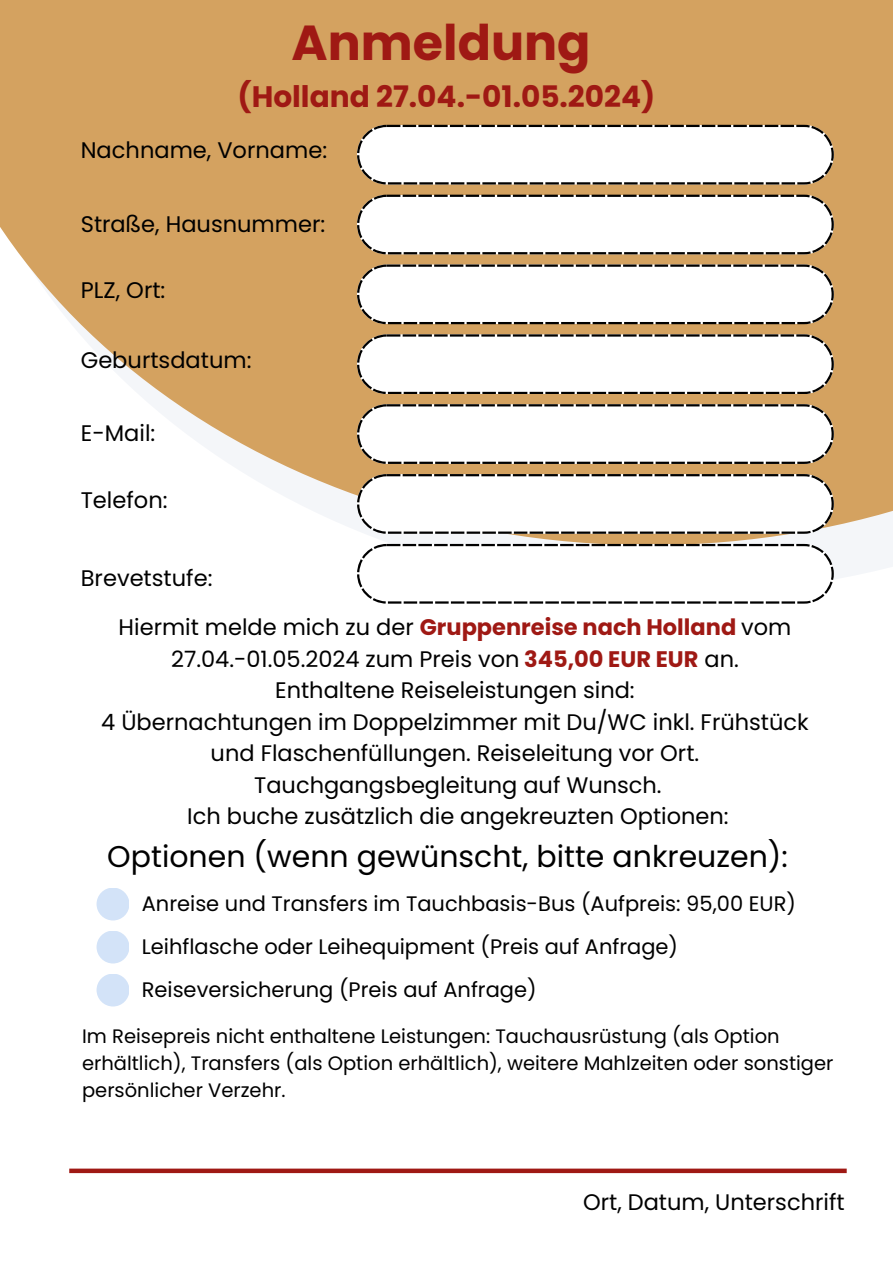
<style>
.page{position:relative;width:893px;height:1264px;background:#fff}
.page>*{position:absolute;margin:0;border:0;box-sizing:border-box;transform-origin:0 0}
.t1{font:700 49.05px "Poppins";color:#9f1914}
.t2{font:30px "Poppins";color:#000}
.t3{font:700 29.55px "Poppins";color:#9f1914}
.t4{font:22.5px "Poppins";color:#000}
.t5{font:21px "Poppins";color:#000}
.t6{font:19.5px/27px "Poppins";color:#000}
.s1{font-weight:700;color:#9f1914}
</style>
<div class="page">
<svg style="left:0;top:0;width:892px;height:545px;fill:#d4a260"></svg>
<svg style="left:357px;top:125px;width:476px;height:59px"></svg>
<svg style="left:357px;top:195px;width:476px;height:59px"></svg>
<svg style="left:357px;top:264px;width:476px;height:60px"></svg>
<svg style="left:357px;top:334px;width:476px;height:60px"></svg>
<svg style="left:357px;top:404px;width:476px;height:60px"></svg>
<svg style="left:357px;top:474px;width:476px;height:59px"></svg>
<svg style="left:357px;top:544px;width:476px;height:59px"></svg>
<div style="left:96px;top:887px;width:33px;height:33px;background:#d3e3f8;border-radius:50%"></div>
<div style="left:96px;top:930px;width:33px;height:33px;background:#d3e3f8;border-radius:50%"></div>
<div style="left:96px;top:973px;width:33px;height:33px;background:#d3e3f8;border-radius:50%"></div>
<div style="left:69px;top:1168px;width:777px;height:5px;background:#9f1914"></div>
<p class="t1" style="left:291px;top:8px;width:300px">Anmeldung</p>
<p class="t3" style="left:237px;top:76px;width:419px">(Holland 27.04.-01.05.2024)</p>
<p class="t4" style="left:81px;top:135px;width:248px">Nachname, Vorname:</p>
<p class="t4" style="left:81px;top:208px;width:246px">Straße, Hausnummer:</p>
<p class="t4" style="left:81px;top:274px;width:86px">PLZ, Ort:</p>
<p class="t4" style="left:81px;top:344px;width:172px">Geburtsdatum:</p>
<p class="t4" style="left:81px;top:417px;width:76px">E-Mail:</p>
<p class="t4" style="left:81px;top:484px;width:88px">Telefon:</p>
<p class="t4" style="left:81px;top:562px;width:133px">Brevetstufe:</p>
<p class="t4" style="left:119px;top:611px;width:674px">Hiermit melde mich zu der <span class="s1">Gruppenreise nach Holland</span> vom</p>
<p class="t4" style="left:171px;top:643px;width:569px">27.04.-01.05.2024 zum Preis von <span class="s1">345,00 EUR EUR</span> an.</p>
<p class="t4" style="left:275px;top:674px;width:361px">Enthaltene Reiseleistungen sind:</p>
<p class="t4" style="left:101px;top:706px;width:709px">4 Übernachtungen im Doppelzimmer mit Du/WC inkl. Frühstück</p>
<p class="t4" style="left:211px;top:737px;width:490px">und Flaschenfüllungen. Reiseleitung vor Ort.</p>
<p class="t4" style="left:254px;top:769px;width:409px">Tauchgangsbegleitung auf Wunsch.</p>
<p class="t4" style="left:187px;top:800px;width:543px">Ich buche zusätzlich die angekreuzten Optionen:</p>
<p class="t2" style="left:107px;top:835px;width:682px">Optionen (wenn gewünscht, bitte ankreuzen):</p>
<p class="t5" style="left:142px;top:888px;width:655px">Anreise und Transfers im Tauchbasis-Bus (Aufpreis: 95,00 EUR)</p>
<p class="t5" style="left:142px;top:931px;width:537px">Leihflasche oder Leihequipment (Preis auf Anfrage)</p>
<p class="t5" style="left:142px;top:974px;width:396px">Reiseversicherung (Preis auf Anfrage)</p>
<p class="t6" style="left:82px;top:1022px;width:752px">Im Reisepreis nicht enthaltene Leistungen: Tauchausrüstung (als Option erhältlich), Transfers (als Option erhältlich), weitere Mahlzeiten oder sonstiger persönlicher Verzehr.</p>
<p class="t4" style="left:583px;top:1186px;width:263px">Ort, Datum, Unterschrift</p>
</div>
